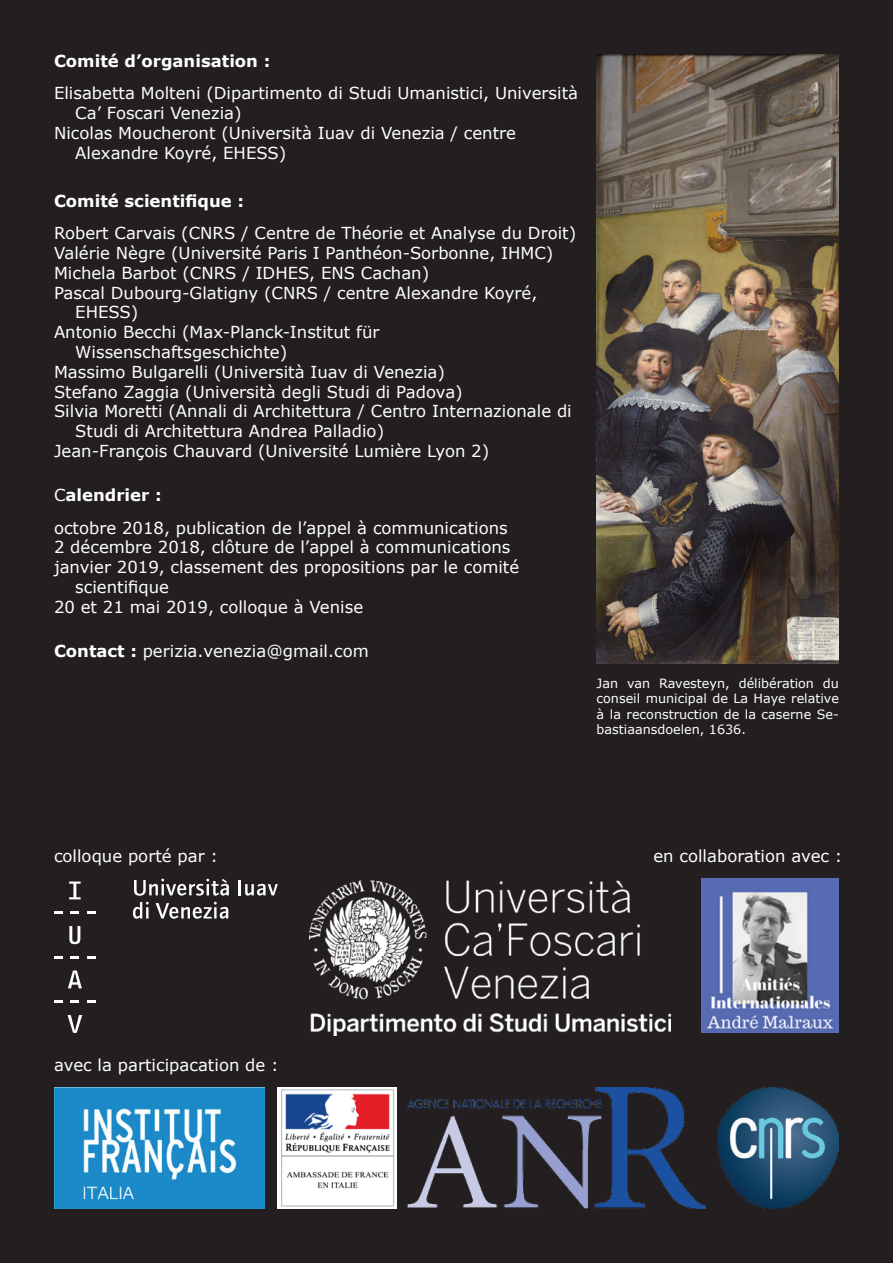
<style>
.page{position:relative;width:893px;height:1263px;background:#fff}
.page>*{position:absolute;margin:0;border:0;box-sizing:border-box;transform-origin:0 0}
.t1{font:16.5px/32.5px "Verdana";color:#fff}
.t2{font:700 16.5px "Verdana";color:#fff}
.t3{font:12.75px/15.3px "Verdana";color:#fff;text-align:justify}
.s1{font-weight:700}
</style>
<div class="page">
<div style="left:1px;top:1px;width:891px;height:1261px;background:#231f20"></div>
<img style="left:597px;top:55px;width:242px;height:608px">
<img style="left:278px;top:1087px;width:118px;height:122px">
<img style="left:54px;top:1087px;width:211px;height:122px">
<img style="left:717px;top:1087px;width:122px;height:122px">
<img style="left:408px;top:1087px;width:297px;height:122px">
<img style="left:309px;top:880px;width:362px;height:155px">
<img style="left:702px;top:879px;width:137px;height:154px">
<svg style="left:69px;top:881px;width:12px;height:18px"></svg>
<svg style="left:54px;top:911px;width:8px;height:3px"></svg>
<svg style="left:71px;top:911px;width:8px;height:3px"></svg>
<svg style="left:87px;top:911px;width:9px;height:3px"></svg>
<svg style="left:69px;top:926px;width:11px;height:18px"></svg>
<svg style="left:54px;top:956px;width:8px;height:2px"></svg>
<svg style="left:71px;top:956px;width:8px;height:2px"></svg>
<svg style="left:87px;top:956px;width:9px;height:2px"></svg>
<svg style="left:68px;top:970px;width:14px;height:18px"></svg>
<svg style="left:54px;top:1000px;width:8px;height:3px"></svg>
<svg style="left:71px;top:1000px;width:8px;height:3px"></svg>
<svg style="left:87px;top:1000px;width:9px;height:3px"></svg>
<svg style="left:67px;top:1015px;width:15px;height:18px"></svg>
<svg style="left:134px;top:879px;width:95px;height:17px"></svg>
<svg style="left:239px;top:880px;width:39px;height:15px"></svg>
<svg style="left:133px;top:902px;width:16px;height:17px"></svg>
<svg style="left:156px;top:902px;width:72px;height:17px"></svg>
<p class="t2" style="left:54px;top:49px;width:218px">Comité d’organisation :</p>
<p class="t1" style="left:54px;top:77px;width:526px">Elisabetta Molteni (Dipartimento di Studi Umanistici, Università</p>
<p class="t1" style="left:75px;top:97px;width:168px">Ca’ Foscari Venezia)</p>
<p class="t1" style="left:54px;top:116px;width:464px">Nicolas Moucheront (Università Iuav di Venezia / centre</p>
<p class="t1" style="left:75px;top:136px;width:213px">Alexandre Koyré, EHESS)</p>
<p class="t2" style="left:54px;top:189px;width:192px">Comité scientifique :</p>
<p class="t1" style="left:54px;top:217px;width:524px">Robert Carvais (CNRS / Centre de Théorie et Analyse du Droit)</p>
<p class="t1" style="left:54px;top:237px;width:501px">Valérie Nègre (Université Paris I Panthéon-Sorbonne, IHMC)</p>
<p class="t1" style="left:54px;top:256px;width:377px">Michela Barbot (CNRS / IDHES, ENS Cachan)</p>
<p class="t1" style="left:54px;top:276px;width:485px">Pascal Dubourg-Glatigny (CNRS / centre Alexandre Koyré,</p>
<p class="t1" style="left:75px;top:296px;width:65px">EHESS)</p>
<p class="t1" style="left:54px;top:316px;width:327px">Antonio Becchi (Max-Planck-Institut für</p>
<p class="t1" style="left:75px;top:336px;width:213px">Wissenschaftsgeschichte)</p>
<p class="t1" style="left:54px;top:355px;width:393px">Massimo Bulgarelli (Università Iuav di Venezia)</p>
<p class="t1" style="left:54px;top:375px;width:410px">Stefano Zaggia (Università degli Studi di Padova)</p>
<p class="t1" style="left:54px;top:395px;width:519px">Silvia Moretti (Annali di Architettura / Centro Internazionale di</p>
<p class="t1" style="left:75px;top:415px;width:310px">Studi di Architettura Andrea Palladio)</p>
<p class="t1" style="left:54px;top:435px;width:437px">Jean-François Chauvard (Université Lumière Lyon 2)</p>
<p class="t1" style="left:54px;top:478px;width:455px">C<span class="s1">alendrier :<br></span>octobre 2018, publication de l’appel à communications</p>
<p class="t1" style="left:54px;top:531px;width:458px">2 décembre 2018, clôture de l’appel à communications</p>
<p class="t1" style="left:54px;top:551px;width:467px">janvier 2019, classement des propositions par le comité</p>
<p class="t1" style="left:75px;top:570px;width:95px">scientifique</p>
<p class="t1" style="left:54px;top:590px;width:311px">20 et 21 mai 2019, colloque à Venise</p>
<p class="t1" style="left:54px;top:635px;width:316px"><span class="s1">Contact :</span> perizia.venezia@gmail.com</p>
<p class="t3" style="left:597px;top:676px;width:244px">Jan van Ravesteyn, délibération du conseil municipal de La Haye relative à la reconstruction de la caserne Se&shy;bastiaansdoelen, 1636.</p>
<p class="t1" style="left:54px;top:840px;width:166px">colloque porté par :</p>
<p class="t1" style="left:653px;top:840px;width:191px">en collaboration avec :</p>
<p class="t1" style="left:54px;top:1049px;width:226px">avec la participacation de :</p>
</div>
